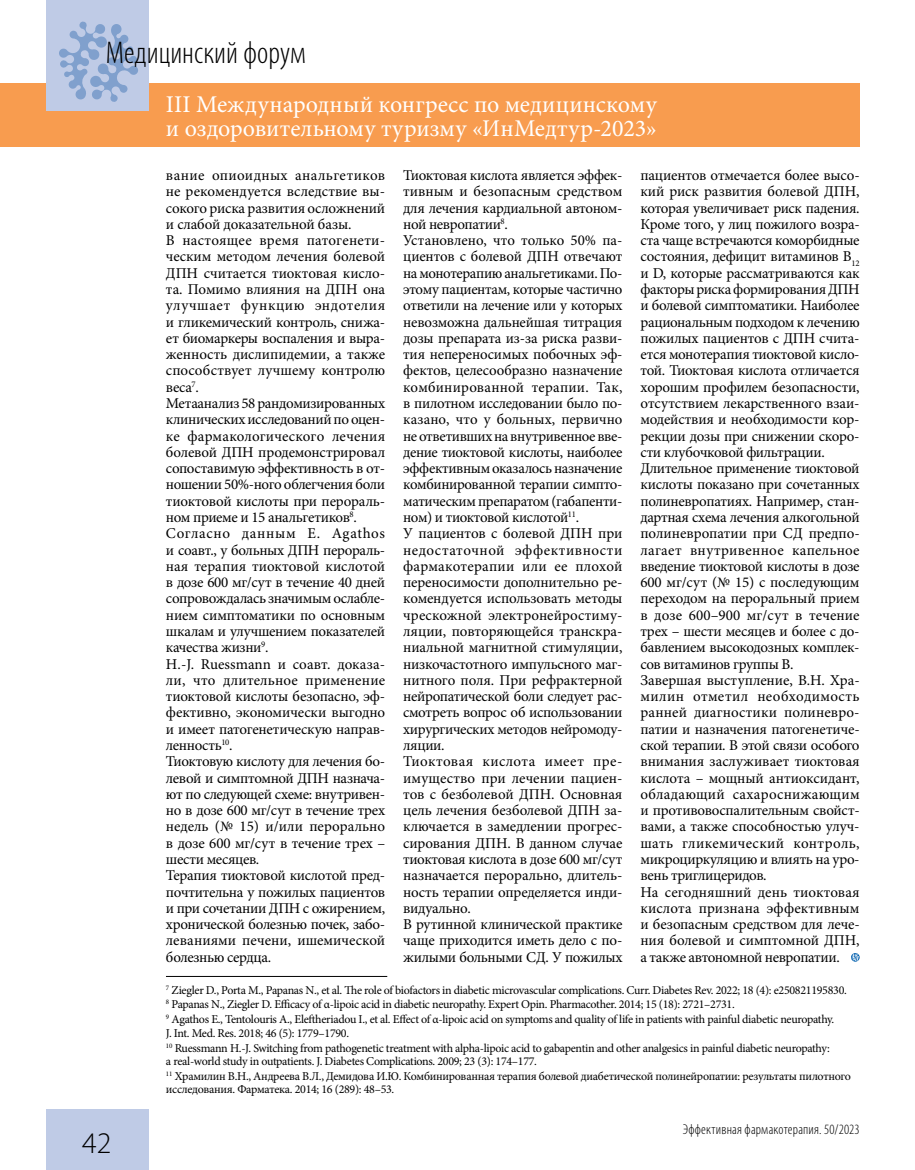
<style>
.page{position:relative;width:915px;height:1170px;background:#fff}
.page>*{position:absolute;margin:0;border:0;box-sizing:border-box;transform-origin:0 0}
.t1{font:300 condensed 31.5px "Myriad Pro";color:#000}
.t2{font:300 30px "Myriad Pro";color:#000}
.t3{font:24px/24px "Minion Pro";letter-spacing:.005em;color:#fff}
.t4{font:15px/16.2px "Minion Pro";letter-spacing:-.015em;color:#000}
.t5{font:300 condensed 14.25px "Myriad Pro";letter-spacing:.015em;color:#000}
.t6{font:12px/14.9px "Minion Pro";letter-spacing:-.025em;color:#000}
</style>
<div class="page">
<div style="left:0;top:83px;width:859px;height:64px;background:#f89c4f"></div>
<div style="left:47px;top:0;width:102px;height:111px;background:#bfcbe6"></div>
<div style="left:47px;top:1108px;width:102px;height:61px;background:#bfcbe6"></div>
<svg style="left:59px;top:22px;width:79px;height:80px"></svg>
<svg style="left:851px;top:953px;width:7px;height:8px"></svg>
<hr style="left:166px;top:976px;width:221px;height:1px;background:#000">
<h1 class="t1" style="left:106px;top:34px;width:201px">Медицинский форум</h1>
<h3 class="t3" style="left:166px;top:92px;width:492px">III Международный конгресс по медицинскому и оздоровительному туризму «ИнМедтур-2023»</h3>
<h2 class="t2" style="left:82px;top:1126px;width:31px">42</h2>
<p class="t4" style="left:166px;top:167px;width:221px">вание опиоидных анальгетиков не рекомендуется вследствие вы&shy;сокого риска развития осложнений и слабой доказательной базы.<br>В настоящее время патогенети&shy;ческим методом лечения болевой<br>ДПН считается тиоктовая кисло&shy;та. Помимо влияния на ДПН она улучшает функцию эндотелия и гликемический контроль, снижа&shy;ет биомаркеры воспаления и выра&shy;женность дислипидемии, а также способствует лучшему контролю веса<sup>7</sup>.<br>Метаанализ 58 рандомизированных клинических исследований по оцен&shy;ке фармакологического лечения болевой ДПН продемонстрировал сопоставимую эффективность в от&shy;ношении 50%-ного облегчения боли тиоктовой кислоты при перораль&shy;ном приеме и 15 анальгетиков<sup>8</sup>.<br>Согласно данным E. Agathos и соавт., у больных ДПН перораль&shy;ная терапия тиоктовой кислотой в дозе 600 мг/сут в течение 40 дней сопровождалась значимым ослабле&shy;нием симптоматики по основным шкалам и улучшением показателей качества жизни<sup>9</sup>.<br>H.-J. Ruessmann и соавт. доказа&shy;ли, что длительное применение тиоктовой кислоты безопасно, эф&shy;фективно, экономически выгодно и имеет патогенетическую направ&shy;ленность<sup>10</sup>.<br>Тиоктовую кислоту для лечения бо&shy;левой и симптомной ДПН назнача&shy;ют по следующей схеме: внутривен&shy;но в дозе 600 мг/сут в течение трех недель (№ 15) и/или перорально в дозе 600 мг/сут в течение трех – шести месяцев.<br>Терапия тиоктовой кислотой пред&shy;почтительна у пожилых пациентов и при сочетании ДПН с ожирением, хронической болезнью почек, забо&shy;леваниями печени, ишемической болезнью сердца.</p>
<p class="t4" style="left:403px;top:167px;width:221px">Тиоктовая кислота является эффек&shy;тивным и безопасным средством для лечения кардиальной автоном&shy;ной невропатии<sup>8</sup>.<br>Установлено, что только 50% па&shy;циентов с болевой ДПН отвечают на монотерапию анальгетиками. По&shy;этому пациентам, которые частично ответили на лечение или у которых невозможна дальнейшая титрация дозы препарата из-за риска разви&shy;тия непереносимых побочных эф&shy;фектов, целесообразно назначение комбинированной терапии. Так, в пилотном исследовании было по&shy;казано, что у больных, первично не ответивших на внутривенное вве&shy;дение тиоктовой кислоты, наиболее эффективным оказалось назначение комбинированной терапии симпто&shy;матическим препаратом (габапенти&shy;ном) и тиоктовой кислотой<sup>11</sup>.<br>У пациентов с болевой ДПН при недостаточной эффективности фармакотерапии или ее плохой переносимости дополнительно ре&shy;комендуется использовать методы чрескожной электронейростиму&shy;ляции, повторяющейся транскра&shy;ниальной магнитной стимуляции, низкочастотного импульсного маг&shy;нитного поля. При рефрактерной нейропатической боли следует рас&shy;смотреть вопрос об использовании хирургических методов нейромоду&shy;ляции.<br>Тиоктовая кислота имеет пре&shy;имущество при лечении пациен&shy;тов с безболевой ДПН. Основная цель лечения безболевой ДПН за&shy;ключается в замедлении прогрес&shy;сирования ДПН. В данном случае тиоктовая кислота в дозе 600 мг/сут назначается перорально, длитель&shy;ность терапии определяется инди&shy;видуально.<br>В рутинной клинической практике чаще приходится иметь дело с по&shy;жилыми больными СД. У пожилых</p>
<p class="t4" style="left:640px;top:167px;width:221px">пациентов отмечается более высо&shy;кий риск развития болевой ДПН, которая увеличивает риск падения.<br>Кроме того, у лиц пожилого возра&shy;ста чаще встречаются коморбидные состояния, дефицит витаминов В<sub>12 </sub>и D, которые рассматриваются как факторы риска формирования ДПН и болевой симптоматики. Наиболее рациональным подходом к лечению пожилых пациентов с ДПН счита&shy;ется монотерапия тиоктовой кисло&shy;той. Тиоктовая кислота отличается хорошим профилем безопасности, отсутствием лекарственного взаи&shy;модействия и необходимости кор&shy;рекции дозы при снижении скоро&shy;сти клубочковой фильтрации.<br>Длительное применение тиоктовой кислоты показано при сочетанных полиневропатиях. Например, стан&shy;дартная схема лечения алкогольной полиневропатии при СД предпо&shy;лагает внутривенное капельное введение тиоктовой кислоты в дозе<br>600 мг/сут (№ 15) с последующим переходом на пероральный прием в дозе 600–900 мг/сут в течение трех – шести месяцев и более с до&shy;бавлением высокодозных комплек&shy;сов витаминов группы В.<br>Завершая выступление, В.Н. Хра&shy;милин отметил необходимость ранней диагностики полиневро&shy;патии и назначения патогенетиче&shy;ской терапии. В этой связи особого внимания заслуживает тиоктовая кислота – мощный антиоксидант, обладающий сахароснижающим и противовоспалительным свойст&shy;вами, а также способностью улуч&shy;шать гликемический контроль, микроциркуляцию и влиять на уро&shy;вень триглицеридов.<br>На сегодняшний день тиоктовая кислота признана эффективным и безопасным средством для лече&shy;ния болевой и симптомной ДПН, а также автономной невропатии.</p>
<p class="t6" style="left:166px;top:982px;width:682px"><sup>7</sup> Ziegler D., Porta M., Papanas N., et al. The role of biofactors in diabetic microvascular complications. Curr. Diabetes Rev. 2022; 18 (4): e250821195830.<br><sup>8</sup> Papanas N., Ziegler D. Efficacy of α-lipoic acid in diabetic neuropathy. Expert Opin. Pharmacother. 2014; 15 (18): 2721–2731.<br><sup>9</sup> Agathos E., Tentolouris A., Eleftheriadou I., et al. Effect of α-lipoic acid on symptoms and quality of life in patients with painful diabetic neuropathy.</p>
<p class="t6" style="left:166px;top:1025px;width:665px">J. Int. Med. Res. 2018; 46 (5): 1779–1790.<br><sup>10</sup> Ruessmann H.-J. Switching from pathogenetic treatment with alpha-lipoic acid to gabapentin and other analgesics in painful diabetic neuropathy:</p>
<p class="t6" style="left:166px;top:1053px;width:686px">a real-world study in outpatients. J. Diabetes Complications. 2009; 23 (3): 174–177.<br><sup>11</sup> Храмилин В.Н., Андреева В.Л., Демидова И.Ю. Комбинированная терапия болевой диабетической полинейропатии: результаты пилотного</p>
<p class="t6" style="left:166px;top:1081px;width:230px">исследования. Фарматека. 2014; 16 (289): 48–53.</p>
<p class="t5" style="left:682px;top:1120px;width:178px">Эффективная фармакотерапия. 50/2023</p>
</div>
